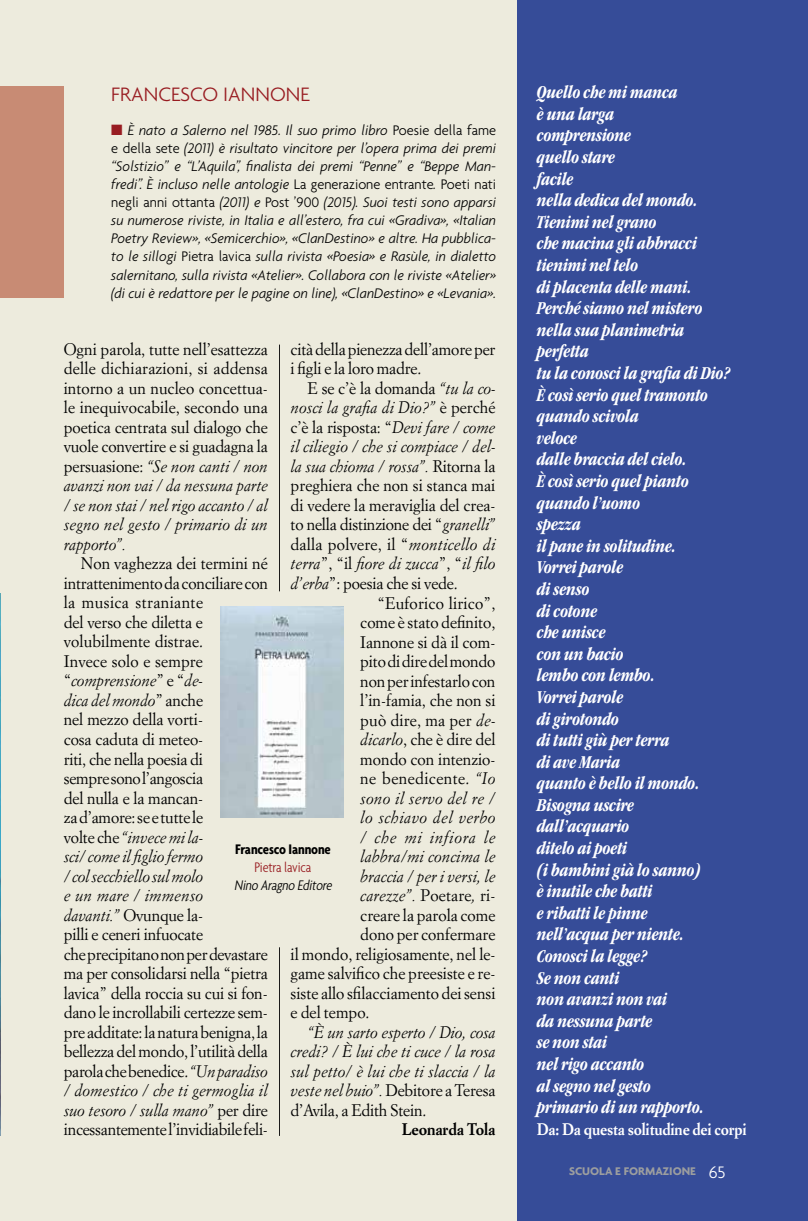
<style>
.page{position:relative;width:808px;height:1221px;background:#fff}
.page>*{position:absolute;margin:0;border:0;box-sizing:border-box;transform-origin:0 0}
.t1{font:300 21px "Agenda";color:#981c21}
.t2{font:italic 700 condensed 18.75px/21.6px "ITC Garamond Std";letter-spacing:-.01em;color:#fff;scale:.93 1}
.t3{font:16.5px/19.5px "Simoncini Garamond";letter-spacing:-.005em;color:#000;scale:.96 1}
.t4{font:italic 16.5px/19.5px "Simoncini Garamond";color:#000;text-align:justify;scale:.96 1}
.t5{font:16.5px "Simoncini Garamond";letter-spacing:.015em;color:#000;scale:.96 1}
.t6{font:700 16.5px "Simoncini Garamond";letter-spacing:-.01em;color:#fff;scale:.93 1}
.t7{font:16.5px "Simoncini Garamond";letter-spacing:.025em;color:#000;scale:.96 1}
.t8{font:italic 16.5px "Simoncini Garamond";letter-spacing:.025em;color:#000;scale:.96 1}
.t9{font:italic 16.5px "Simoncini Garamond";letter-spacing:.04em;color:#000;scale:.96 1}
.t10{font:700 16.5px "Simoncini Garamond";letter-spacing:-.01em;color:#000;scale:.96 1}
.t11{font:italic 300 15px/18px "Agenda";color:#000;text-align:justify;scale:.96 1}
.t12{font:italic 300 condensed 15px "Agenda";color:#000}
.t13{font:700 condensed 15px "Agenda";letter-spacing:-.01em;color:#000}
.t14{font:300 condensed 15px "Agenda";letter-spacing:-.01em;color:#981c21}
.t15{font:700 12px "Agenda";color:#9c9e9f}
.s1{color:#981c21}
.s2{font-style:normal}
.s3{font-style:italic}
.s4{font-weight:300;font-size:18px;color:#fff}
</style>
<div class="page">
<div style="left:0;top:0;width:517px;height:1220px;background:#edebdd"></div>
<div style="left:517px;top:0;width:291px;height:1220px;background:#364c98"></div>
<img style="left:0;top:593px;width:1px;height:542px">
<hr style="left:279px;top:344px;width:1px;height:247px;background:#000">
<hr style="left:279px;top:947px;width:1px;height:188px;background:#000">
<div style="left:0;top:87px;width:64px;height:211px;background:#c88b74"></div>
<img style="left:220px;top:606px;width:123px;height:211px">
<p class="t1" style="left:111px;top:82px;width:22px">Fran</p>
<p class="t1" style="left:158px;top:82px;width:85px">cesco Iann</p>
<p class="t1" style="left:270px;top:82px;width:28px">one</p>
<p class="t11" style="left:111px;top:121px;width:402px"><span class="s1">■</span> è nato a Salerno nel 1985. Il suo primo libro <span class="s2">Poesie della fame e della sete</span> (2011) è risultato vincitore per l’opera prima dei premi “Solstizio” e “L’Aquila”, finalista dei premi “Penne” e “Beppe Man&shy;fredi”. È incluso nelle antologie <span class="s2">La generazione entrante</span>. <span class="s2">Poeti nati negli anni ottanta</span> (2011) e <span class="s2">Post ’900</span> (2015). Suoi testi sono apparsi su numerose riviste, in Italia e all’estero, fra cui «Gradiva», «Italian Poetry Review», «Semicerchio», «ClanDestino» e altre. Ha pubblica&shy;to le sillogi <span class="s2">Pietra lavica</span> sulla rivista «Poesia» e Rasùle, in dialetto salernitano, sulla rivista «Atelier». Collabora con le riviste «Atelier» (di cui è redattore per le pagine on line), «ClanDestino» e «Levania».</p>
<p class="t3" style="left:64px;top:339px;width:214px;text-align:justify">Ogni parola, tutte nell’esattezza delle dichiarazioni, si addensa intorno a un nucleo concettua&shy;le inequivocabile, secondo una poetica centrata sul dialogo che vuole convertire e si guadagna la persuasione: <span class="s3">“Se non canti / non avanzi non vai / da nessuna parte / se non stai / nel rigo accanto / al segno nel gesto / primario di un rapporto”.</span></p>
<p class="t3" style="left:64px;top:553px;width:214px;text-indent:17px">Non vaghezza dei termini né intrattenimento da conciliare con la musica straniante<br>del verso che diletta e volubilmente distrae.<br>Invece solo e sempre “<span class="s3">comprensione</span>” e “<span class="s3">de-<br>dica del mondo</span>” anche<br>nel mezzo della vorti-<br>cosa caduta di meteo-<br>riti, che nella poesia di<br>sempre sono l’angoscia<br>del nulla e la mancan-<br>za d’amore: se e tutte le<br>volte che <span class="s3">“invece mi la-<br>sci/ come il figlio fermo<br>/ col secchiello sul molo<br>e un mare / immenso<br>davanti.”</span> Ovunque la-<br>pilli e ceneri infuocate<br>che precipitano non per devastare ma per consolidarsi nella “pietra lavica” della roccia su cui si fon&shy;dano le incrollabili certezze sem&shy;pre additate: la natura benigna, la bellezza del mondo, l’utilità della parola che benedice. <span class="s3">“Un paradiso / domestico / che ti germoglia il suo tesoro / sulla mano”</span> per dire incessantemente l’invidiabile feli-</p>
<p class="t3" style="left:291px;top:339px;width:215px">cità della pienezza dell’amore per i figli e la loro madre.</p>
<p class="t3" style="left:308px;top:378px;width:197px">E se c’è la domanda <span class="s3">“tu la co-</span></p>
<p class="t4" style="left:291px;top:397px;width:215px">nosci la grafia di Dio?” <span class="s2">è perché</span></p>
<p class="t3" style="left:291px;top:417px;width:215px">c’è la risposta: “<span class="s3">Devi fare / come</span></p>
<p class="t4" style="left:291px;top:436px;width:215px">il ciliegio / che si compiace / del-</p>
<p class="t4" style="left:291px;top:456px;width:215px">la sua chioma / rossa”. <span class="s2">Ritorna la</span></p>
<p class="t3" style="left:291px;top:475px;width:215px">preghiera che non si stanca mai</p>
<p class="t3" style="left:291px;top:495px;width:215px">di vedere la meraviglia del crea-</p>
<p class="t3" style="left:291px;top:514px;width:215px">to nella distinzione dei “<span class="s3">granelli”</span></p>
<p class="t5" style="left:291px;top:534px;width:215px">dalla polvere, il “<span class="s3">monticello di</span></p>
<p class="t4" style="left:291px;top:553px;width:215px">terra<span class="s2">”, “il</span> fiore di zucca<span class="s2">”, “</span>il filo</p>
<p class="t3" style="left:291px;top:573px;width:176px"><span class="s3">d’erba</span>”: poesia che si vede.</p>
<p class="t5" style="left:377px;top:592px;width:124px">“Euforico lirico”,</p>
<p class="t3" style="left:360px;top:612px;width:142px">come è stato definito,</p>
<p class="t3" style="left:360px;top:631px;width:142px">Iannone si dà il com-</p>
<p class="t3" style="left:360px;top:651px;width:142px">pito di dire del mondo</p>
<p class="t3" style="left:360px;top:670px;width:142px">non per infestarlo con</p>
<p class="t3" style="left:360px;top:690px;width:142px">l’in-famia, che non si</p>
<p class="t3" style="left:360px;top:709px;width:142px">può dire, ma per <span class="s3">de-</span></p>
<p class="t3" style="left:360px;top:729px;width:142px"><span class="s3">dicarlo</span>, che è dire del</p>
<p class="t3" style="left:360px;top:748px;width:142px">mondo con intenzio-</p>
<p class="t7" style="left:360px;top:768px;width:142px">ne benedicente. <span class="s3">“Io</span></p>
<p class="t4" style="left:360px;top:787px;width:142px">sono il servo del re /</p>
<p class="t8" style="left:360px;top:807px;width:142px">lo schiavo del verbo</p>
<p class="t9" style="left:360px;top:827px;width:142px">/ che mi infiora le</p>
<p class="t4" style="left:360px;top:846px;width:142px">labbra/mi concima le</p>
<p class="t4" style="left:360px;top:865px;width:142px">braccia / per i versi, le</p>
<p class="t4" style="left:360px;top:885px;width:142px">carezze”. <span class="s2">Poetare</span>, <span class="s2">ri-</span></p>
<p class="t3" style="left:360px;top:904px;width:142px">creare la parola come</p>
<p class="t3" style="left:360px;top:924px;width:142px">dono per confermare</p>
<p class="t3" style="left:291px;top:943px;width:215px">il mondo, religiosamente, nel le-</p>
<p class="t3" style="left:291px;top:963px;width:215px">game salvifico che preesiste e re-</p>
<p class="t3" style="left:291px;top:982px;width:215px">siste allo sfilacciamento dei sensi</p>
<p class="t3" style="left:291px;top:1002px;width:84px">e del tempo.</p>
<p class="t4" style="left:291px;top:1021px;width:215px;text-indent:17px">“È un sarto esperto / Dio, cosa credi? / È lui che ti cuce / la rosa sul petto/ è lui che ti slaccia / la veste nel buio”. <span class="s2">Debitore a Teresa d’Avila, a Edith Stein.</span></p>
<p class="t10" style="left:402px;top:1119px;width:99px">Leonarda Tola</p>
<p class="t13" style="left:235px;top:840px;width:97px">Francesco Iannone</p>
<p class="t14" style="left:254px;top:859px;width:58px">Pietra lavica</p>
<p class="t12" style="left:234px;top:877px;width:102px">Nino Aragno Editore</p>
<p class="t2" style="left:537px;top:82px;width:210px">Quello che mi manca<br>è una larga<br>comprensione<br>quello stare<br>facile<br>nella dedica del mondo.<br>Tienimi nel grano<br>che macina gli abbracci tienimi nel telo<br>di placenta delle mani.<br>Perché siamo nel mistero nella sua planimetria perfetta<br>tu la conosci la grafia di Dio?<br>È così serio quel tramonto quando scivola<br>veloce<br>dalle braccia del cielo.<br>È così serio quel pianto quando l’uomo<br>spezza<br>il pane in solitudine.<br>Vorrei parole<br>di senso<br>di cotone<br>che unisce<br>con un bacio<br>lembo con lembo.<br>Vorrei parole<br>di girotondo<br>di tutti giù per terra<br>di ave Maria<br>quanto è bello il mondo.<br>Bisogna uscire dall’acquario<br>ditelo ai poeti<br>(i bambini già lo sanno)<br>è inutile che batti<br>e ribatti le pinne<br>nell’acqua per niente.<br>Conosci la legge?<br>Se non canti<br>non avanzi non vai<br>da nessuna parte<br>se non stai<br>nel rigo accanto<br>al segno nel gesto<br>primario di un rapporto.</p>
<p class="t6" style="left:537px;top:1118px;width:227px">Da: Da questa solitudine dei corpi</p>
<p class="t15" style="left:569px;top:1163px;width:158px">SCUOLA E FORMAZIONE <span class="s4">65</span></p>
</div>
